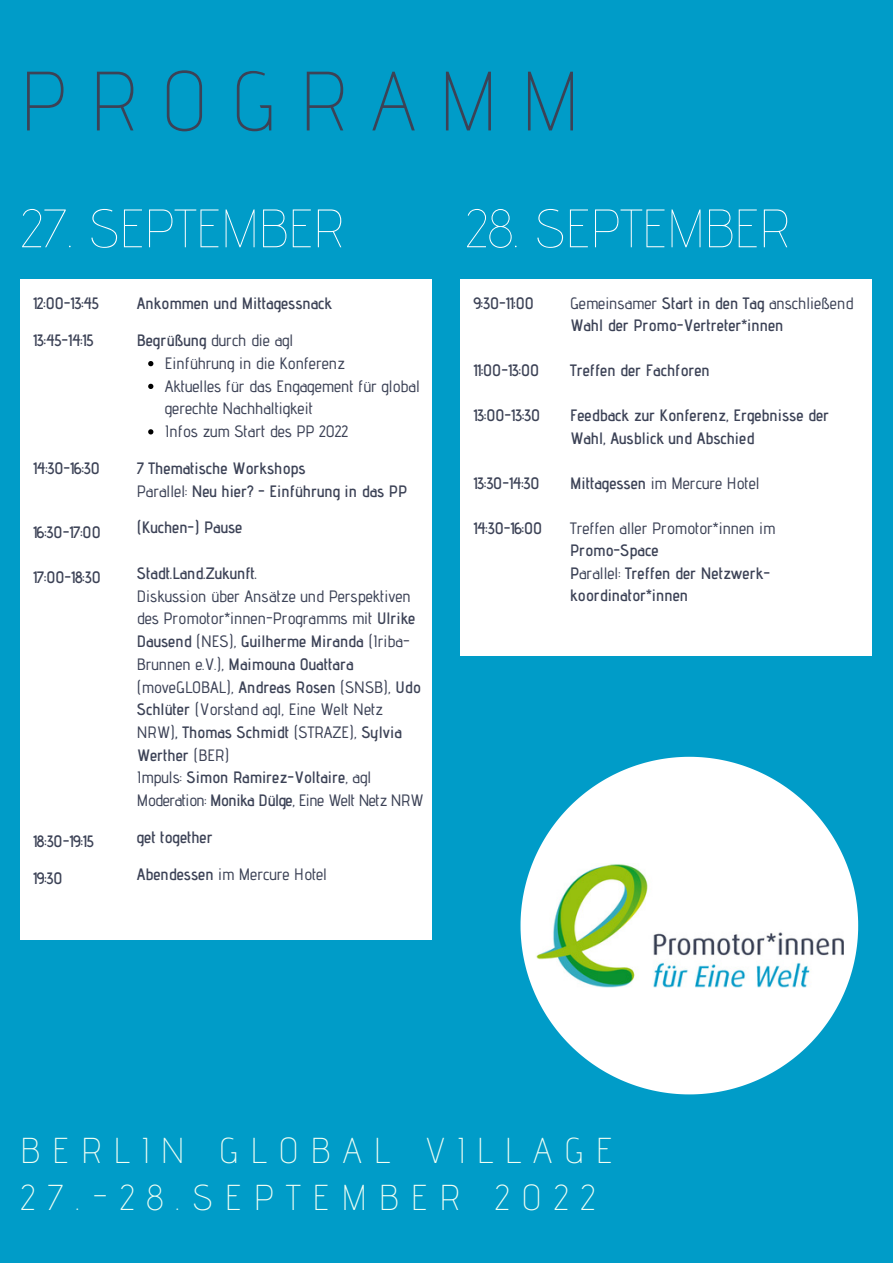
<style>
.page{position:relative;width:893px;height:1264px;background:#fff}
.page>*{position:absolute;margin:0;border:0;box-sizing:border-box;transform-origin:0 0}
.t1{font:200 83.85px "Advent Pro";letter-spacing:.285em;color:#3c4256}
.t2{font:100 54px "Advent Pro";color:#fff}
.t3{font:200 36px/47.2px "Advent Pro";letter-spacing:.34em;color:#f2fff4}
.t4{font:500 16.5px/22.8px "Advent Pro";color:#3c4256}
.t5{font:600 16.5px/22.5px "Advent Pro";color:#3c4256}
.s1{font-weight:600}
.s2{font-weight:500}
</style>
<div class="page">
<div style="left:0;top:0;width:892px;height:1262px;background:#009cc8"></div>
<div style="left:21px;top:279px;width:411px;height:660px;background:#fff"></div>
<div style="left:460px;top:279px;width:411px;height:377px;background:#fff"></div>
<svg style="left:148px;top:361px;width:5px;height:5px"></svg>
<svg style="left:148px;top:384px;width:5px;height:5px"></svg>
<svg style="left:148px;top:429px;width:5px;height:5px"></svg>
<svg style="left:520px;top:756px;width:338px;height:338px;fill:#fff"></svg>
<img style="left:535px;top:863px;width:308px;height:124px">
<h1 class="t1" style="left:21px;top:50px;width:560px">PROGRAMM</h1>
<h2 class="t2" style="left:21px;top:195px;width:325px">27. SEPTEMBER</h2>
<h2 class="t2" style="left:465px;top:195px;width:326px">28. SEPTEMBER</h2>
<p class="t5" style="left:33px;top:292px;width:67px">12:00-13:45</p>
<p class="t5" style="left:33px;top:329px;width:62px">13:45-14:15</p>
<p class="t5" style="left:33px;top:456px;width:68px">14:30-16:30</p>
<p class="t5" style="left:33px;top:520px;width:69px">16:30-17:00</p>
<p class="t5" style="left:33px;top:566px;width:69px">17:00-18:30</p>
<p class="t5" style="left:33px;top:830px;width:62px">18:30-19:15</p>
<p class="t5" style="left:33px;top:866px;width:31px">19:30</p>
<p class="t5" style="left:137px;top:292px;width:197px">Ankommen und Mittagessnack</p>
<p class="t4" style="left:137px;top:329px;width:158px"><span class="s1">Begrüßung</span> durch die agl</p>
<p class="t4" style="left:165px;top:351px;width:256px">Einführung in die Konferenz<br>Aktuelles für das Engagement für global gerechte Nachhaltigkeit<br>Infos zum Start des PP 2022</p>
<p class="t5" style="left:137px;top:456px;width:272px">7 Thematische Workshops<br><span class="s2">Parallel:</span> Neu hier? - Einführung in das PP</p>
<p class="t5" style="left:137px;top:516px;width:107px">(Kuchen-) Pause</p>
<p class="t5" style="left:137px;top:561px;width:122px">Stadt.Land.Zukunft.</p>
<p class="t4" style="left:137px;top:584px;width:288px">Diskussion über Ansätze und Perspektiven des Promotor*innen-Programms mit <span class="s1">Ulrike Dausend</span> (NES), <span class="s1">Guilherme Miranda</span> (Iriba-Brunnen e.V.), <span class="s1">Maimouna Ouattara </span>(moveGLOBAL), <span class="s1">Andreas Rosen</span> (SNSB), <span class="s1">Udo Schlüter</span> (Vorstand agl, Eine Welt Netz NRW)<span class="s1">, Thomas Schmidt</span> (STRAZE), <span class="s1">Sylvia Werther</span> (BER)<br>Impuls: <span class="s1">Simon Ramirez-Voltaire</span>, agl Moderation: <span class="s1">Monika Dülge</span>, Eine Welt Netz NRW</p>
<p class="t5" style="left:137px;top:825px;width:77px">get together</p>
<p class="t4" style="left:137px;top:862px;width:192px"><span class="s1">Abendessen</span> im Mercure Hotel</p>
<p class="t5" style="left:473px;top:291px;width:62px">9:30-11:00</p>
<p class="t5" style="left:473px;top:359px;width:67px">11:00-13:00</p>
<p class="t5" style="left:473px;top:404px;width:68px">13:00-13:30</p>
<p class="t5" style="left:473px;top:471px;width:68px">13:30-14:30</p>
<p class="t5" style="left:473px;top:516px;width:70px">14:30-16:00</p>
<p class="t5" style="left:570px;top:291px;width:285px"><span class="s2">Gemeinsamer</span> Start in den Tag <span class="s2">anschließend<br></span>Wahl der Promo-Vertreter*innen</p>
<p class="t5" style="left:570px;top:359px;width:141px">Treffen der Fachforen</p>
<p class="t5" style="left:570px;top:404px;width:260px">Feedback zur Konferenz, Ergebnisse der<br>Wahl, Ausblick und Abschied</p>
<p class="t4" style="left:570px;top:471px;width:191px"><span class="s1">Mittagessen</span> im Mercure Hotel</p>
<p class="t4" style="left:570px;top:516px;width:207px">Treffen aller Promotor*innen im</p>
<p class="t5" style="left:570px;top:539px;width:201px">Promo-Space<br>P<span class="s2">arallel:</span> Treffen der Netzwerk&shy;koordinator*innen</p>
<h3 class="t3" style="left:21px;top:1126px;width:593px">BERLIN GLOBAL VILLAGE<br>27.-28.SEPTEMBER 2022</h3>
</div>
